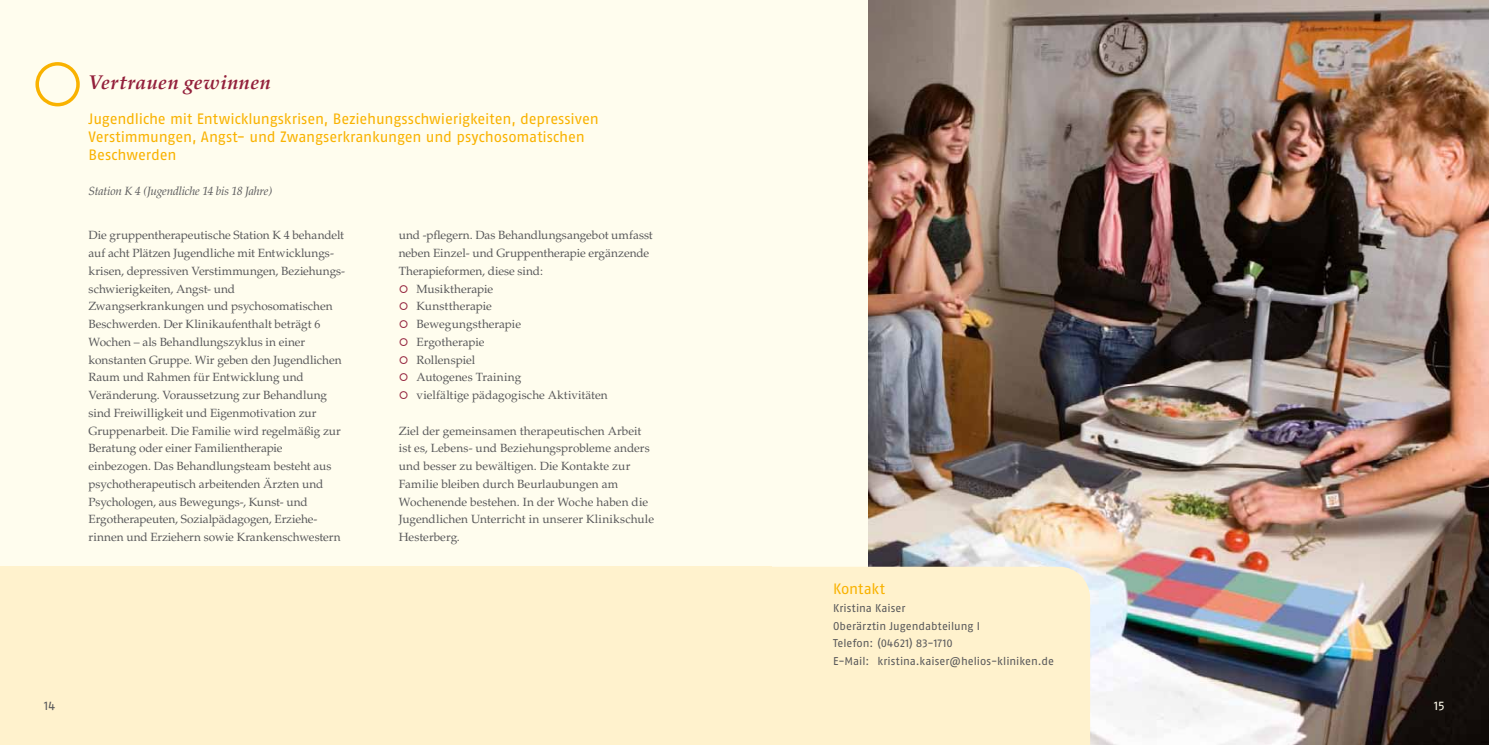
<style>
.page{position:relative;width:1489px;height:745px;background:#fff}
.page>*{position:absolute;margin:0;border:0;box-sizing:border-box;transform-origin:0 0}
.t1{font:italic 700 20px "Palatino";letter-spacing:.02em;color:#93203b}
.t2{font:15px/17.8px "Fago Pro";letter-spacing:-.01em;color:#f9b200}
.t3{font:12.5px "Fago Pro";color:#58585a}
.t4{font:12.5px "Fago Pro";color:#fffdee}
.t5{font:11.88px/17.8px "Palatino";letter-spacing:-.005em;color:#58585a}
.t6{font:italic 11.88px "Palatino";letter-spacing:-.025em;color:#58585a}
.t7{font:11.25px/17.8px "Fago Pro";color:#58585a}
.s1{font-family:"Fago Pro";color:#93203b}
</style>
<div class="page">
<div style="left:0;top:0;width:1488px;height:744px;background:#fffdee"></div>
<div style="left:0;top:566px;width:771px;height:178px;background:#fff2cd"></div>
<img style="left:868px;top:0;width:620px;height:744px">
<svg style="left:35px;top:62px;width:45px;height:44px"></svg>
<div style="left:771px;top:566px;width:319px;height:178px;background:#fff2cd"></div>
<h1 class="t1" style="left:89px;top:70px;width:184px">Vertrauen gewinnen</h1>
<p class="t2" style="left:89px;top:110px;width:512px">Jugendliche mit Entwicklungskrisen, Beziehungsschwierigkeiten, depressiven<br>Verstimmungen, Angst- und Zwangserkrankungen und psychosomatischen<br>Beschwerden</p>
<p class="t6" style="left:89px;top:184px;width:185px">Station K 4 (Jugendliche 14 bis 18 Jahre)</p>
<p class="t5" style="left:89px;top:226px;width:258px">Die gruppentherapeutische Station K 4 behandelt auf acht Plätzen Jugendliche mit Entwicklungs&shy;krisen, depressiven Verstimmungen, Beziehungs&shy;schwierigkeiten, Angst- und Zwangserkrankungen und psychosomatischen Beschwerden. Der Klinikaufenthalt beträgt 6<br>Wochen – als Behandlungszyklus in einer konstanten Gruppe. Wir geben den Jugendlichen Raum und Rahmen für Entwicklung und Veränderung. Voraussetzung zur Behandlung sind Freiwilligkeit und Eigenmotivation zur Gruppenarbeit. Die Familie wird regelmäßig zur Beratung oder einer Familientherapie einbezogen. Das Behandlungsteam besteht aus psychotherapeutisch arbeitenden Ärzten und Psychologen, aus Bewegungs-, Kunst- und Ergotherapeuten, Sozialpädagogen, Erziehe&shy;rinnen und Erziehern sowie Krankenschwestern</p>
<p class="t5" style="left:399px;top:226px;width:255px">und -pflegern. Das Behandlungsangebot umfasst neben Einzel- und Gruppentherapie ergänzende<br>Therapieformen, diese sind:<br><span class="s1">◯</span> Musiktherapie<br><span class="s1">◯</span> Kunsttherapie<br><span class="s1">◯</span> Bewegungstherapie<br><span class="s1">◯</span> Ergotherapie<br><span class="s1">◯</span> Rollenspiel<br><span class="s1">◯</span> Autogenes Training<br><span class="s1">◯</span> vielfältige pädagogische Aktivitäten</p>
<p class="t5" style="left:399px;top:421px;width:257px">Ziel der gemeinsamen therapeutischen Arbeit ist es, Lebens- und Beziehungsprobleme anders und besser zu bewältigen. Die Kontakte zur Familie bleiben durch Beurlaubungen am Wochenende bestehen. In der Woche haben die Jugendlichen Unterricht in unserer Klinikschule Hesterberg.</p>
<p class="t2" style="left:833px;top:579px;width:53px">Kontakt</p>
<p class="t7" style="left:833px;top:598px;width:222px">Kristina Kaiser<br>Oberärztin Jugendabteilung I<br>Telefon: (04621) 83-1710<br>E-Mail: kristina.kaiser@helios-kliniken.de</p>
<p class="t3" style="left:44px;top:697px;width:12px">14</p>
<p class="t4" style="left:1433px;top:697px;width:12px">15</p>
</div>
